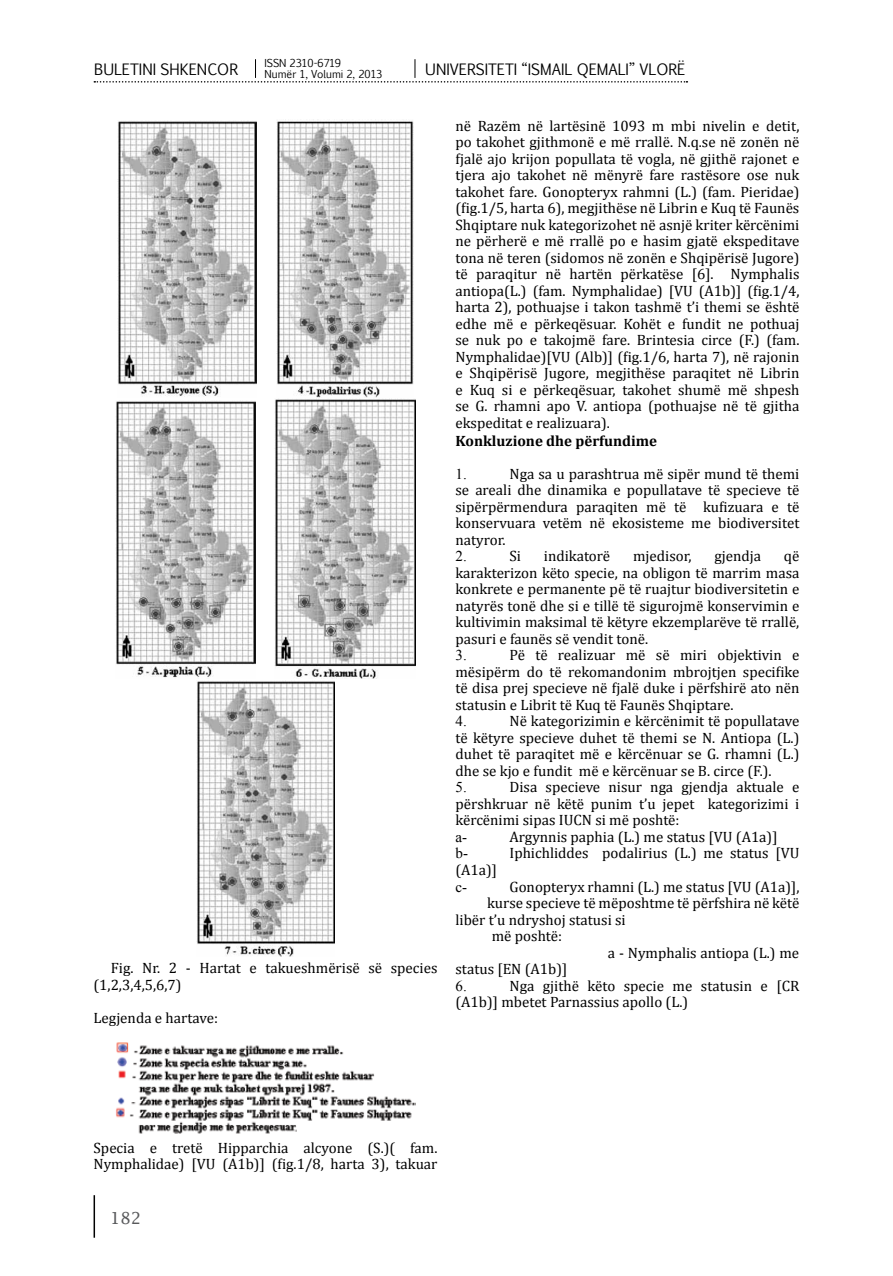
<style>
.page{position:relative;width:893px;height:1276px;background:#fff}
.page>*{position:absolute;margin:0;border:0;box-sizing:border-box;transform-origin:0 0}
.t1{font:16.5px "Lucida";color:#58595b}
.t2{font:15px/16.5px "Cambria";color:#000;text-align:justify}
.t3{font:15px "Euphemia CAS";color:#000}
.t4{font:700 15px "Cambria";color:#000}
.t5{font:15px "Times New Roman";color:#000}
.t6{font:10.5px/11.6px "Euphemia CAS";color:#000}
</style>
<div class="page">
<hr style="left:94px;top:1195px;width:1px;height:42px;background:#000">
<svg style="left:94px;top:59px;width:593px;height:24px"></svg>
<img style="left:118px;top:121px;width:138px;height:276px">
<img style="left:276px;top:119px;width:138px;height:278px">
<img style="left:116px;top:401px;width:139px;height:277px">
<img style="left:275px;top:399px;width:140px;height:279px">
<img style="left:196px;top:681px;width:139px;height:275px">
<img style="left:116px;top:1042px;width:299px;height:92px">
<p class="t3" style="left:94px;top:58px;width:145px">BULETINI SHKENCOR</p>
<p class="t6" style="left:264px;top:57px;width:7px">ISSN</p>
<p class="t6" style="left:264px;top:57px;width:119px;text-indent:25px">2310-6719<br>NUMËR 1, VOLUMI 2, 2013</p>
<p class="t3" style="left:425px;top:58px;width:42px">UNIVERSITETI</p>
<p class="t3" style="left:522px;top:58px;width:165px">“ISMAIL QEMALI” VLORË</p>
<p class="t2" style="left:94px;top:960px;width:345px;text-indent:17px">Fig. Nr. 2 - Hartat e takueshmërisë së species (1,2,3,4,5,6,7)</p>
<p class="t2" style="left:94px;top:1009px;width:126px">Legjenda e hartave:</p>
<p class="t2" style="left:455px;top:117px;width:345px">në Razëm në lartësinë 1093 m mbi nivelin e detit, po takohet gjithmonë e më rrallë. N.q.se në zonën në fjalë ajo krijon popullata të vogla, në gjithë rajonet e tjera ajo takohet në mënyrë fare rastësore ose nuk takohet fare. Gonopteryx rahmni (L.) (fam. Pieridae) (fig.1/5, harta 6), megjithëse në Librin e Kuq të Faunës Shqiptare nuk kategorizohet në asnjë kriter kërcënimi ne përherë e më rrallë po e hasim gjatë ekspeditave tona në teren (sidomos në zonën e Shqipërisë Jugore) të paraqitur në hartën përkatëse [6]. Nymphalis antiopa(L.) (fam. Nymphalidae) [VU (A1b)] (fig.1/4, harta 2), pothuajse i takon tashmë t’i themi se është edhe më e përkeqësuar. Kohët e fundit ne pothuaj se nuk po e takojmë fare. Brintesia circe (F.) (fam.<br>Nymphalidae)[VU (Alb)] (fig.1/6, harta 7), në rajonin e Shqipërisë Jugore, megjithëse paraqitet në Librin e Kuq si e përkeqësuar, takohet shumë më shpesh se G. rhamni apo V. antiopa (pothuajse në të gjitha ekspeditat e realizuara).</p>
<p class="t4" style="left:455px;top:431px;width:203px">Konkluzione dhe përfundime</p>
<p class="t5" style="left:455px;top:464px;width:13px">1.</p>
<p class="t2" style="left:455px;top:465px;width:345px;text-indent:54px">Nga sa u parashtrua më sipër mund të themi se areali dhe dinamika e popullatave të specieve të sipërpërmendura paraqiten më të kufizuara e të konservuara vetëm në ekosisteme me biodiversitet natyror.</p>
<p class="t5" style="left:455px;top:546px;width:13px">2.</p>
<p class="t2" style="left:509px;top:548px;width:13px">Si</p>
<p class="t2" style="left:544px;top:548px;width:68px">indikatorë</p>
<p class="t2" style="left:633px;top:548px;width:60px">mjedisor,</p>
<p class="t2" style="left:714px;top:548px;width:48px">gjendja</p>
<p class="t2" style="left:455px;top:548px;width:345px;text-indent:328px">që karakterizon këto specie, na obligon të marrim masa konkrete e permanente pë të ruajtur biodiversitetin e natyrës tonë dhe si e tillë të sigurojmë konservimin e kultivimin maksimal të këtyre ekzemplarëve të rrallë, pasuri e faunës së vendit tonë.</p>
<p class="t5" style="left:455px;top:645px;width:13px">3.</p>
<p class="t2" style="left:455px;top:647px;width:345px;text-indent:54px">Pë të realizuar më së miri objektivin e mësipërm do të rekomandonim mbrojtjen specifike të disa prej specieve në fjalë duke i përfshirë ato nën statusin e Librit të Kuq të Faunës Shqiptare.</p>
<p class="t5" style="left:455px;top:711px;width:13px">4.</p>
<p class="t2" style="left:455px;top:713px;width:345px;text-indent:54px">Në kategorizimin e kërcënimit të popullatave të këtyre specieve duhet të themi se N. Antiopa (L.) duhet të paraqitet më e kërcënuar se G. rhamni (L.) dhe se kjo e fundit më e kërcënuar se B. circe (F.).</p>
<p class="t5" style="left:455px;top:777px;width:13px">5.</p>
<p class="t2" style="left:455px;top:779px;width:345px;text-indent:54px">Disa specieve nisur nga gjendja aktuale e përshkruar në këtë punim t’u jepet kategorizimi i kërcënimi sipas IUCN si më poshtë:</p>
<p class="t5" style="left:455px;top:827px;width:13px">a-</p>
<p class="t2" style="left:509px;top:828px;width:270px">Argynnis paphia (L.) me status [VU (A1a)]</p>
<p class="t5" style="left:455px;top:843px;width:14px">b-</p>
<p class="t2" style="left:509px;top:845px;width:291px">Iphichliddes podalirius (L.) me status [VU</p>
<p class="t2" style="left:455px;top:861px;width:43px">(A1a)]</p>
<p class="t5" style="left:455px;top:876px;width:13px">c-</p>
<p class="t2" style="left:509px;top:878px;width:291px">Gonopteryx rhamni (L.) me status [VU (A1a)],</p>
<p class="t2" style="left:487px;top:894px;width:314px">kurse specieve të mëposhtme të përfshira në këtë</p>
<p class="t2" style="left:455px;top:911px;width:172px">libër t’u ndryshoj statusi si</p>
<p class="t2" style="left:492px;top:927px;width:72px">më poshtë:</p>
<p class="t2" style="left:608px;top:944px;width:193px">a - Nymphalis antiopa (L.) me</p>
<p class="t2" style="left:455px;top:960px;width:113px">status [EN (A1b)]</p>
<p class="t5" style="left:455px;top:975px;width:13px">6.</p>
<p class="t2" style="left:455px;top:977px;width:345px;text-indent:54px">Nga gjithë këto specie me statusin e [CR (A1b)] mbetet Parnassius apollo (L.)</p>
<p class="t2" style="left:94px;top:1139px;width:345px">Specia e tretë Hipparchia alcyone (S.)( fam.<br>Nymphalidae) [VU (A1b)] (fig.1/8, harta 3), takuar</p>
<p class="t1" style="left:110px;top:1208px;width:32px">182</p>
</div>
